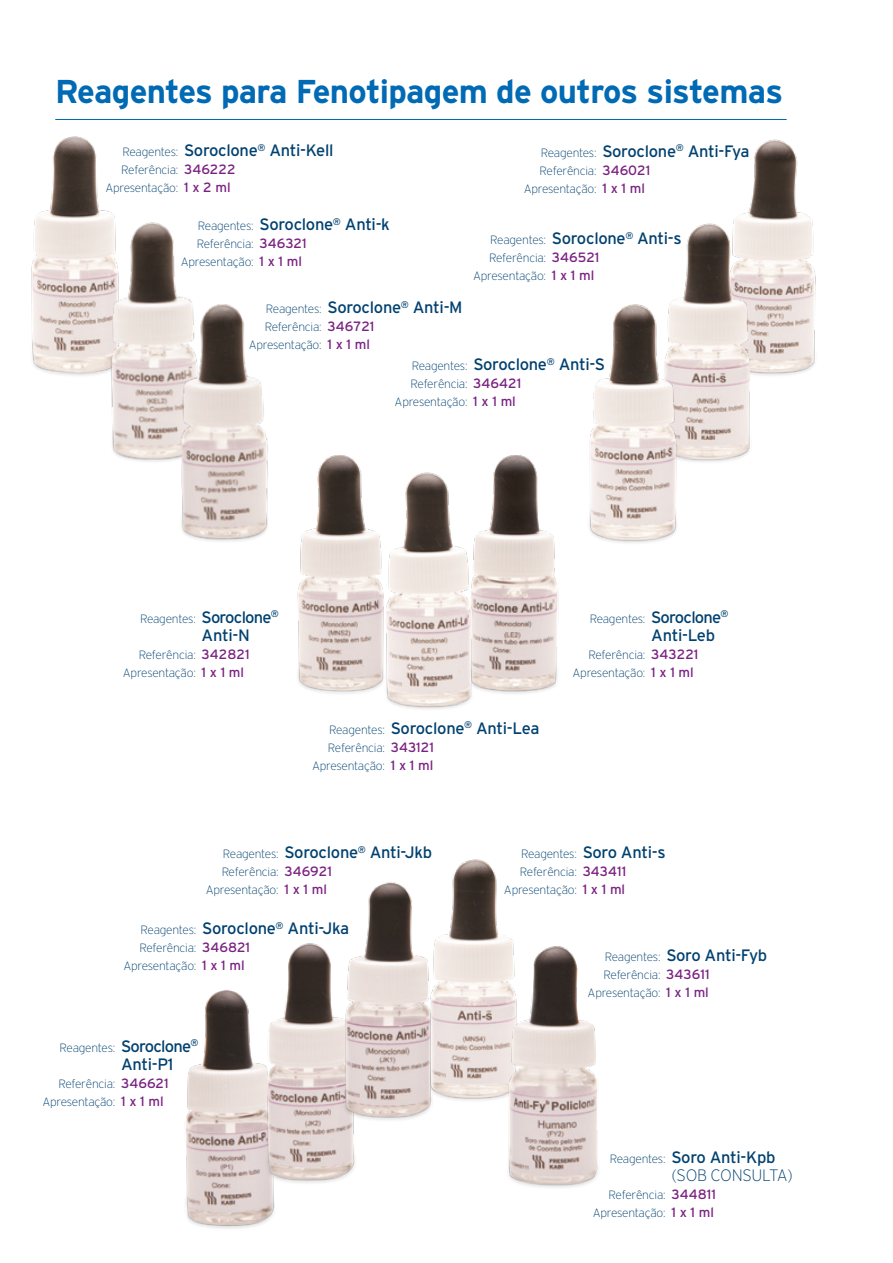
<style>
.page{position:relative;width:893px;height:1263px;background:#fff}
.page>*{position:absolute;margin:0;border:0;box-sizing:border-box;transform-origin:0 0}
.t1{font:700 33px "Interstate";letter-spacing:-.02em;color:#006ab4}
.t2{font:16.5px "Interstate";letter-spacing:-.02em;color:#004170}
.t3{font:200 16.5px/18px "Interstate";letter-spacing:-.02em;color:#004170}
.t4{font:200 12px/18px "Interstate";letter-spacing:-.02em;color:#004170}
.s1{font-weight:200;font-size:12px}
.s2{font-weight:400;font-size:13.5px;color:#7b2182}
.s3{font-weight:400;font-size:16.5px}
.s4{font-size:12px}
.s5{font-weight:400}
</style>
<div class="page">
<hr style="left:55px;top:119px;width:732px;height:1px;background:#006ab4">
<img style="left:31px;top:137px;width:84px;height:239px">
<img style="left:297px;top:455px;width:80px;height:239px">
<img style="left:477px;top:455px;width:82px;height:239px">
<img style="left:733px;top:139px;width:83px;height:237px">
<img style="left:377px;top:472px;width:100px;height:237px">
<img style="left:100px;top:220px;width:92px;height:242px">
<img style="left:669px;top:221px;width:89px;height:241px">
<img style="left:167px;top:303px;width:101px;height:239px">
<img style="left:589px;top:304px;width:95px;height:239px">
<img style="left:432px;top:859px;width:82px;height:242px">
<img style="left:186px;top:990px;width:89px;height:239px">
<img style="left:262px;top:943px;width:93px;height:249px">
<img style="left:337px;top:882px;width:95px;height:247px">
<img style="left:507px;top:945px;width:91px;height:243px">
<h1 class="t1" style="left:55px;top:73px;width:729px">Reagentes para Fenotipagem de outros sistemas</h1>
<h2 class="t2" style="left:123px;top:141px;width:212px"><span class="s1">Reagentes:</span> Soroclone<sup>®</sup> Anti-Kell</h2>
<p class="t4" style="left:105px;top:161px;width:132px;text-indent:16px">Referência: <span class="s2">346222<br></span>Apresentação: <span class="s2">1 x 2 ml</span></p>
<h2 class="t2" style="left:198px;top:215px;width:194px"><span class="s1">Reagentes:</span> Soroclone<sup>®</sup> Anti-k</h2>
<p class="t4" style="left:181px;top:235px;width:127px;text-indent:16px">Referência: <span class="s2">346321<br></span>Apresentação: <span class="s2">1 x 1 ml</span></p>
<h2 class="t2" style="left:266px;top:298px;width:198px"><span class="s1">Reagentes:</span> Soroclone<sup>®</sup> Anti-M</h2>
<p class="t4" style="left:249px;top:318px;width:127px;text-indent:16px">Referência: <span class="s2">346721<br></span>Apresentação: <span class="s2">1 x 1 ml</span></p>
<h2 class="t2" style="left:541px;top:141px;width:210px"><span class="s1">Reagentes:</span> Soroclone<sup>®</sup> Anti-Fya</h2>
<p class="t4" style="left:524px;top:161px;width:128px;text-indent:16px">Referência: <span class="s2">346021<br></span>Apresentação: <span class="s2">1 x 1 ml</span></p>
<h2 class="t2" style="left:490px;top:229px;width:193px"><span class="s1">Reagentes:</span> Soroclone<sup>®</sup> Anti-s</h2>
<p class="t4" style="left:473px;top:249px;width:128px;text-indent:16px">Referência: <span class="s2">346521<br></span>Apresentação: <span class="s2">1 x 1 ml</span></p>
<h2 class="t2" style="left:412px;top:355px;width:195px"><span class="s1">Reagentes:</span> Soroclone<sup>®</sup> Anti-S</h2>
<p class="t4" style="left:395px;top:375px;width:128px;text-indent:16px">Referência: <span class="s2">346421<br></span>Apresentação: <span class="s2">1 x 1 ml</span></p>
<p class="t4" style="left:140px;top:610px;width:140px">Reagentes: <span class="s3">Soroclone</span><sup>®</sup></p>
<h2 class="t2" style="left:202px;top:626px;width:50px">Anti-N</h2>
<p class="t4" style="left:123px;top:646px;width:128px;text-indent:16px">Referência: <span class="s2">342821<br></span>Apresentação: <span class="s2">1 x 1 ml</span></p>
<h2 class="t2" style="left:329px;top:718px;width:212px"><span class="s1">Reagentes:</span> Soroclone<sup>®</sup> Anti-Lea</h2>
<p class="t4" style="left:312px;top:738px;width:124px;text-align:right">Referência: <span class="s2">343121<br></span>Apresentação: <span class="s2">1 x 1 ml</span></p>
<p class="t4" style="left:590px;top:610px;width:140px">Reagentes: <span class="s3">Soroclone</span><sup>®</sup></p>
<h2 class="t2" style="left:651px;top:626px;width:65px">Anti-Leb</h2>
<p class="t4" style="left:573px;top:646px;width:127px;text-indent:16px">Referência: <span class="s2">343221<br></span>Apresentação: <span class="s2">1 x 1 ml</span></p>
<h2 class="t2" style="left:223px;top:843px;width:211px"><span class="s1">Reagentes:</span> Soroclone<sup>®</sup> Anti-Jkb</h2>
<p class="t4" style="left:206px;top:863px;width:128px;text-indent:16px">Referência: <span class="s2">346921<br></span>Apresentação: <span class="s2">1 x 1 ml</span></p>
<h2 class="t2" style="left:141px;top:919px;width:210px"><span class="s1">Reagentes:</span> Soroclone<sup>®</sup> Anti-Jka</h2>
<p class="t4" style="left:123px;top:939px;width:128px;text-indent:16px">Referência: <span class="s2">346821<br></span>Apresentação: <span class="s2">1 x 1 ml</span></p>
<p class="t4" style="left:60px;top:1039px;width:140px">Reagentes: <span class="s3">Soroclone</span><sup>®</sup></p>
<h2 class="t2" style="left:121px;top:1055px;width:54px">Anti-P1</h2>
<p class="t4" style="left:42px;top:1075px;width:128px;text-indent:16px">Referência: <span class="s2">346621<br></span>Apresentação: <span class="s2">1 x 1 ml</span></p>
<p class="t4" style="left:521px;top:845px;width:146px">Reagentes: <span class="s3">Soro Anti-s</span></p>
<p class="t4" style="left:520px;top:863px;width:108px">Referência: <span class="s2">343411</span></p>
<p class="t4" style="left:504px;top:881px;width:123px">Apresentação: <span class="s2">1 x 1 ml</span></p>
<h2 class="t2" style="left:605px;top:945px;width:164px"><span class="s1">Reagentes:</span> Soro Anti-Fyb</h2>
<p class="t4" style="left:588px;top:965px;width:124px;text-align:right">Referência: <span class="s2">343611<br></span>Apresentação: <span class="s2">1 x 1 ml</span></p>
<h2 class="t3" style="left:671px;top:1148px;width:123px;text-indent:-62px"><span class="s4">Reagentes:</span> <span class="s5">Soro Anti-Kpb </span>(SOB CONSULTA)</h2>
<p class="t4" style="left:593px;top:1186px;width:125px;text-align:right">Referência: <span class="s2">344811<br></span>Apresentação: <span class="s2">1 x 1 ml</span></p>
</div>
